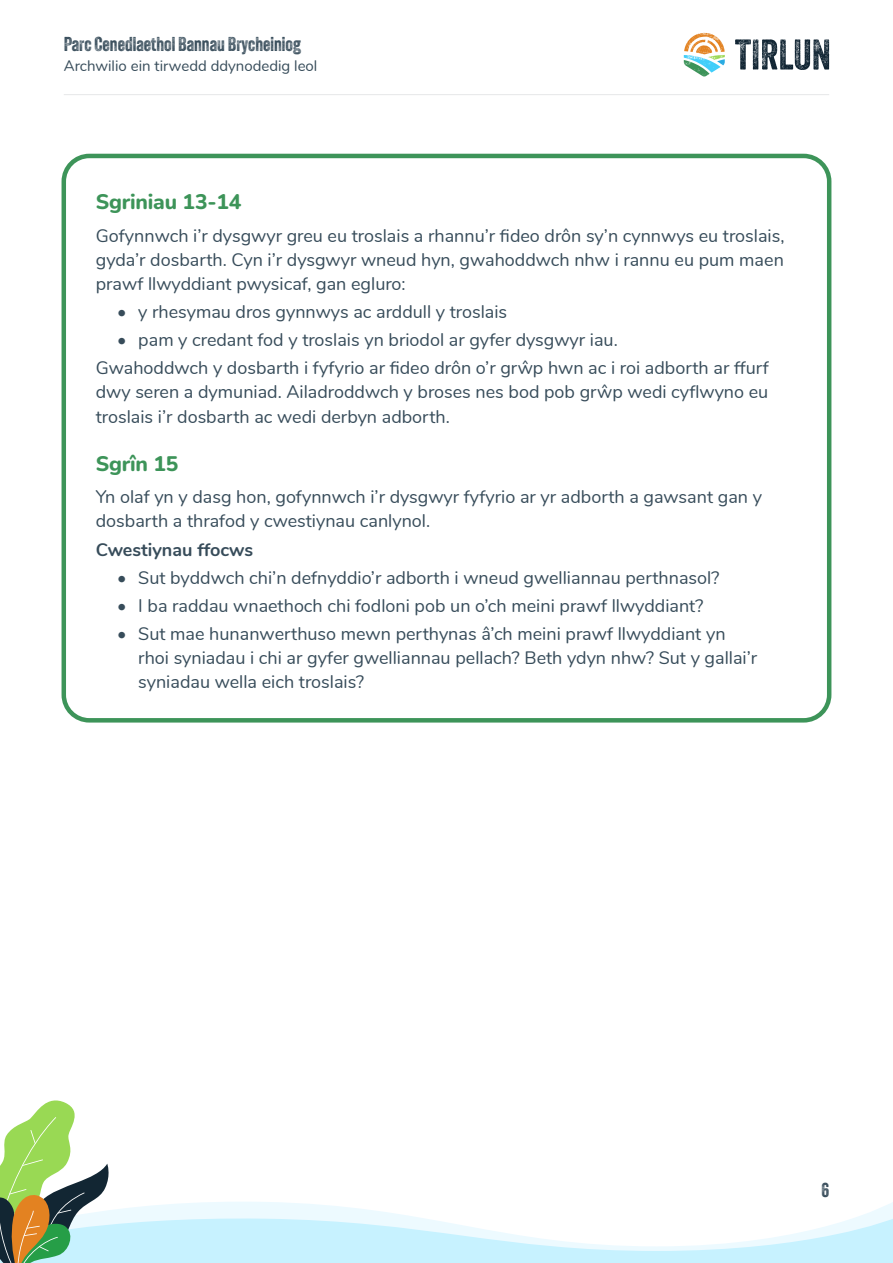
<style>
.page{position:relative;width:893px;height:1263px;background:#fff}
.page>*{position:absolute;margin:0;border:0;box-sizing:border-box;transform-origin:0 0}
.Page_section_heading{font:800 21px "Nunito";letter-spacing:-.01em;color:#3d9459}
.t1{font:19.5px "Veneer Two";color:#374c5a}
.Body_text{font:18px/24px "Nunito";color:#374c5a;text-align:justify}
.Body_text-2{font:700 18px "Nunito";color:#374c5a}
.t2{font:15px "Nunito";color:#374c5a}
</style>
<div class="page">
<svg style="left:735px;top:39px;width:94px;height:31px"></svg>
<svg style="left:684px;top:33px;width:41px;height:44px"></svg>
<hr style="left:64px;top:94px;width:765px;height:1px;background:#e6e7e9">
<svg style="left:0;top:1100px;width:893px;height:163px"></svg>
<div style="left:62px;top:154px;width:769px;height:568px;border:4px solid #3d9459;border-radius:26px"></div>
<p class="t1" style="left:64px;top:32px;width:239px">Parc Cenedlaethol Bannau Brycheiniog</p>
<p class="t2" style="left:64px;top:54px;width:255px">Archwilio ein tirwedd ddynodedig leol</p>
<p class="Page_section_heading" style="left:96px;top:187px;width:147px">Sgriniau 13-14</p>
<p class="Body_text" style="left:96px;top:222px;width:690px">Gofynnwch i’r dysgwyr greu eu troslais a rhannu’r fideo drôn sy’n cynnwys eu troslais, gyda’r dosbarth. Cyn i’r dysgwyr wneud hyn, gwahoddwch nhw i rannu eu pum maen prawf llwyddiant pwysicaf, gan egluro:</p>
<p class="Body_text" style="left:117px;top:299px;width:392px">• y rhesymau dros gynnwys ac arddull y troslais</p>
<p class="Body_text" style="left:117px;top:327px;width:502px">• pam y credant fod y troslais yn briodol ar gyfer dysgwyr iau.</p>
<p class="Body_text" style="left:96px;top:355px;width:675px">Gwahoddwch y dosbarth i fyfyrio ar fideo drôn o’r grŵp hwn ac i roi adborth ar ffurf dwy seren a dymuniad. Ailadroddwch y broses nes bod pob grŵp wedi cyflwyno eu troslais i’r dosbarth ac wedi derbyn adborth.</p>
<p class="Page_section_heading" style="left:96px;top:448px;width:84px">Sgrîn 15</p>
<p class="Body_text" style="left:96px;top:484px;width:668px">Yn olaf yn y dasg hon, gofynnwch i’r dysgwyr fyfyrio ar yr adborth a gawsant gan y dosbarth a thrafod y cwestiynau canlynol.</p>
<p class="Body_text-2" style="left:96px;top:536px;width:159px">Cwestiynau ffocws</p>
<p class="Body_text" style="left:117px;top:564px;width:604px">• Sut byddwch chi’n defnyddio’r adborth i wneud gwelliannau perthnasol?</p>
<p class="Body_text" style="left:117px;top:593px;width:588px">• I ba raddau wnaethoch chi fodloni pob un o’ch meini prawf llwyddiant?</p>
<p class="Body_text" style="left:138px;top:621px;width:620px;text-align:left;text-indent:-21px">• Sut mae hunanwerthuso mewn perthynas â’ch meini prawf llwyddiant yn rhoi syniadau i chi ar gyfer gwelliannau pellach? Beth ydyn nhw? Sut y gallai’r syniadau wella eich troslais?</p>
<p class="t1" style="left:821px;top:1178px;width:9px">6</p>
</div>
